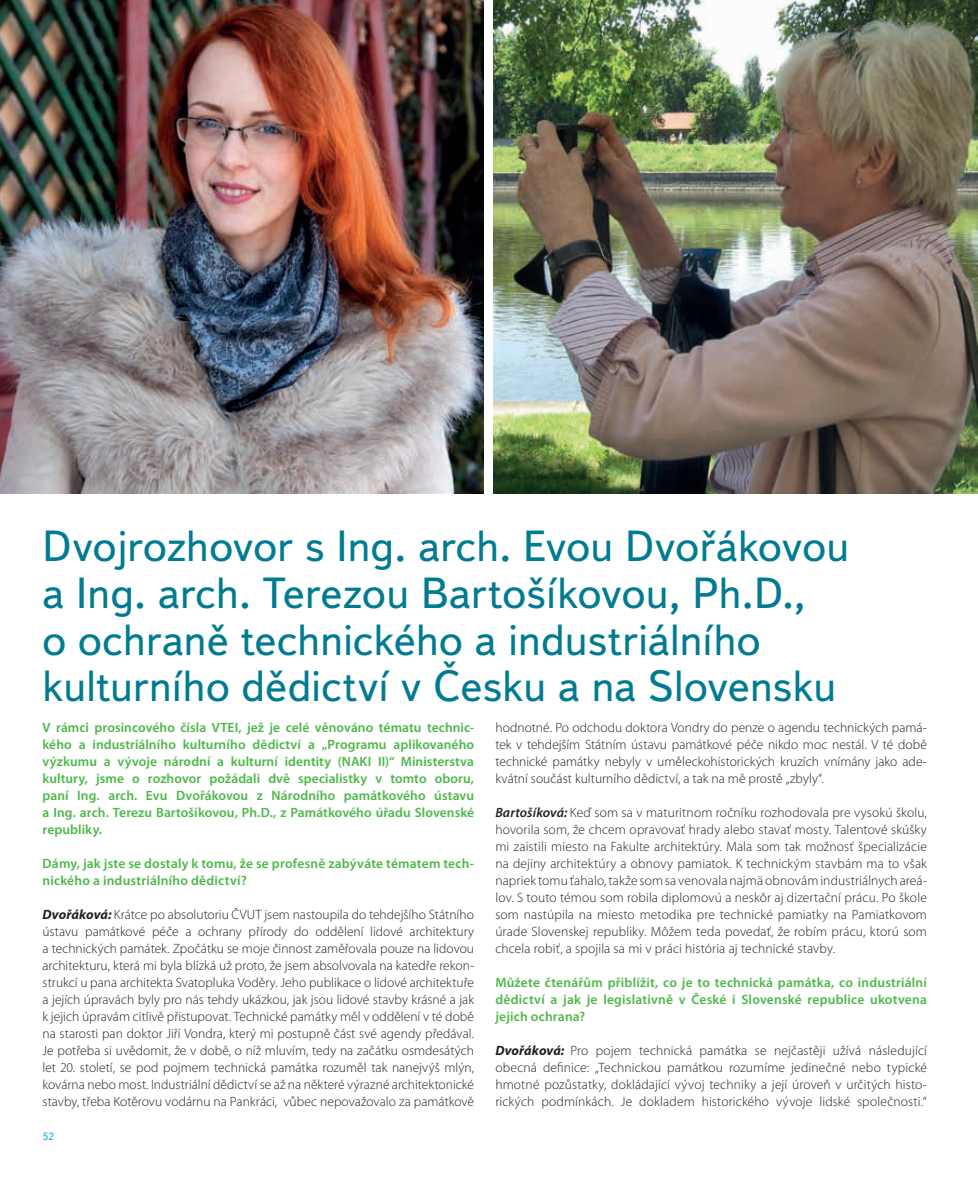
<style>
.page{position:relative;width:978px;height:1191px;background:#fff}
.page>*{position:absolute;margin:0;border:0;box-sizing:border-box;transform-origin:0 0}
.t1{font:43.5px/46.5px "Textbook New";letter-spacing:.005em;color:#007b91}
.t2{font:300 13.5px/17px "Myriad Pro";letter-spacing:.005em;color:#231f20;text-align:justify}
.t3{font:600 13.5px/17px "Myriad Pro";letter-spacing:.015em;color:#4cb848;text-align:justify}
.t4{font:10.5px "Textbook New";color:#00b7ce}
.s1{font-weight:700;font-style:italic}
.s2{font-weight:600;font-style:italic}
</style>
<div class="page">
<img style="left:0;top:0;width:977px;height:493px">
<div style="left:485px;top:0;width:8px;height:516px;background:#fff"></div>
<h1 class="t1" style="left:43px;top:523px;width:808px">Dvojrozhovor s Ing. arch. Evou Dvořákovou a Ing. arch. Terezou Bartošíkovou, Ph.D.,<br>o ochraně technického a industriálního kulturního dědictví v Česku a na Slovensku</h1>
<p class="t3" style="left:43px;top:718px;width:433px">V rámci prosincového čísla VTEI, jež je celé věnováno tématu technic&shy;kého a industriálního kulturního dědictví a „Programu aplikovaného výzkumu a vývoje národní a kulturní identity (NAKI II)“ Ministerstva kultury, jsme o rozhovor požádali dvě specialistky v tomto oboru, paní Ing. arch. Evu Dvořákovou z Národního památkového ústavu a Ing. arch. Terezu Bartošíkovou, Ph.D., z Památkového úřadu Slovenské republiky.</p>
<p class="t3" style="left:43px;top:854px;width:433px">Dámy, jak jste se dostaly k tomu, že se profesně zabýváte tématem tech&shy;nického a industriálního dědictví?</p>
<p class="t2" style="left:43px;top:905px;width:433px"><span class="s1">Dvořáková:</span> Krátce po absolutoriu ČVUT jsem nastoupila do tehdejšího Státního ústavu památkové péče a ochrany přírody do oddělení lidové architektury a technických památek. Zpočátku se moje činnost zaměřovala pouze na lidovou architekturu, která mi byla blízká už proto, že jsem absolvovala na katedře rekon&shy;strukcí u pana architekta Svatopluka Voděry. Jeho publikace o lidové architektuře a jejích úpravách byly pro nás tehdy ukázkou, jak jsou lidové stavby krásné a jak k jejich úpravám citlivě přistupovat. Technické památky měl v oddělení v té době na starosti pan doktor Jiří Vondra, který mi postupně část své agendy předával.<br>Je potřeba si uvědomit, že v době, o níž mluvím, tedy na začátku osmdesátých let 20. století, se pod pojmem technická památka rozuměl tak nanejvýš mlýn, kovárna nebo most. Industriální dědictví se až na některé výrazné architektonické stavby, třeba Kotěrovu vodárnu na Pankráci, vůbec nepovažovalo za památkově</p>
<p class="t2" style="left:495px;top:718px;width:433px">hodnotné. Po odchodu doktora Vondry do penze o agendu technických pamá&shy;tek v tehdejším Státním ústavu památkové péče nikdo moc nestál. V té době technické památky nebyly v uměleckohistorických kruzích vnímány jako ade&shy;kvátní součást kulturního dědictví, a tak na mě prostě „zbyly“.</p>
<p class="t2" style="left:495px;top:803px;width:433px"><span class="s2">Bartošíková:</span> Keď som sa v maturitnom ročníku rozhodovala pre vysokú školu, hovorila som, že chcem opravovať hrady alebo stavať mosty. Talentové skúšky mi zaistili miesto na Fakulte architektúry. Mala som tak možnosť špecializácie na dejiny architektúry a obnovy pamiatok. K technickým stavbám ma to však napriek tomu ťahalo, takže som sa venovala najmä obnovám industriálnych areá&shy;lov. S touto témou som robila diplomovú a neskôr aj dizertační prácu. Po škole som nastúpila na miesto metodika pre technické pamiatky na Pamiatkovom úrade Slovenskej republiky. Môžem teda povedať, že robím prácu, ktorú som chcela robiť, a spojila sa mi v práci história aj technické stavby.</p>
<p class="t3" style="left:495px;top:973px;width:433px">Můžete čtenářům přiblížit, co je to technická památka, co industriální dědictví a jak je legislativně v České i Slovenské republice ukotvena jejich ochrana?</p>
<p class="t2" style="left:495px;top:1041px;width:433px"><span class="s1">Dvořáková:</span> Pro pojem technická památka se nejčastěji užívá následující obecná definice: „Technickou památkou rozumíme jedinečné nebo typické hmotné pozůstatky, dokládající vývoj techniky a její úroveň v určitých histo&shy;rických podmínkách. Je dokladem historického vývoje lidské společnosti.“</p>
<p class="t4" style="left:43px;top:1130px;width:12px">52</p>
</div>
